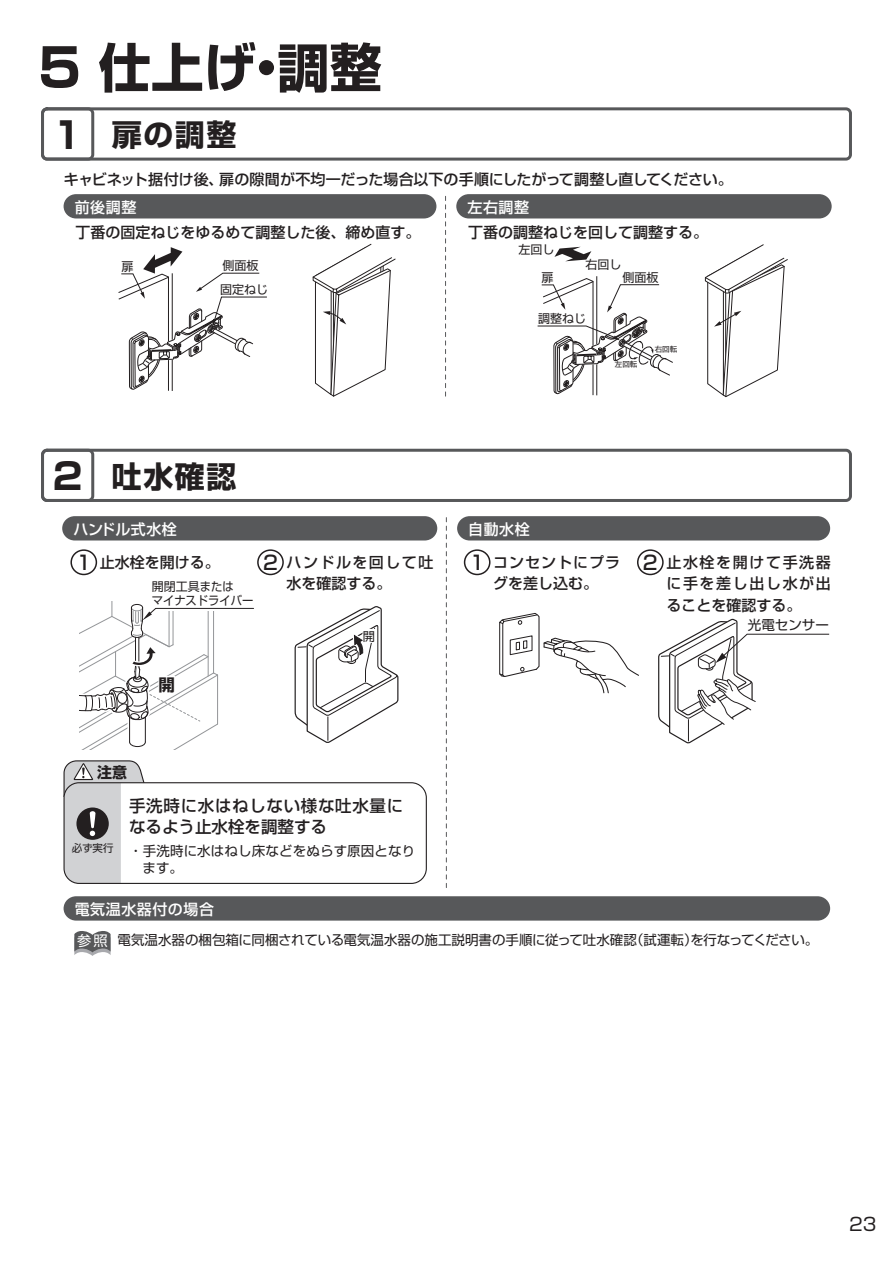
<style>
.page{position:relative;width:893px;height:1263px;background:#fff}
.page>*{position:absolute;margin:0;border:0;box-sizing:border-box;transform-origin:0 0}
.t1{font:700 52.5px "Shin Go Pro";color:#231f20}
.t2{font:700 30px "Shin Go Pro";letter-spacing:.05em;color:#231f20}
.t3{font:500 19.5px "Shin Go Pro";color:#231f20}
.t4{font:18px "Shin Go Pro";color:#231f20}
.t5{font:500 16.5px/21px "Shin Go Pro";letter-spacing:.04em;color:#231f20}
.t6{font:700 16.5px "Shin Go Pro";color:#231f20}
.t7{font:500 15px/21px "Shin Go Pro";color:#231f20;text-align:justify}
.t8{font:500 15px "Shin Go Pro";letter-spacing:.035em;color:#fff}
.t9{font:500 15px/21px "Shin Go Pro";letter-spacing:.1em;color:#231f20}
.t10{font:500 15px/21px "Shin Go Pro";letter-spacing:.065em;color:#231f20}
.t11{font:500 15px "Shin Go Pro";letter-spacing:.015em;color:#fff}
.t12{font:700 15px "Shin Go Pro";color:#231f20}
.t13{font:13.5px/16.5px "Shin Go Pro";color:#231f20}
.t14{font:13.5px "Shin Go";color:#231f20}
.t15{font:12.15px "Shin Go";color:#231f20}
.t16{font:12px "Shin Go";color:#231f20}
.t17{font:12px/13.5px "Shin Go Pro";color:#231f20}
.t18{font:10.5px "Shin Go Pro";color:#231f20}
.t19{font:7.5px "Shin Go";color:#231f20}
.s1{font-size:36.45px}
.s2{font-size:19.5px}
.s3{font-size:14.25px;color:#fff}
</style>
<div class="page">
<hr style="left:156px;top:608px;width:98px;height:1px;background:#231f20">
<svg style="left:80px;top:601px;width:139px;height:148px"></svg>
<svg style="left:63px;top:760px;width:82px;height:122px"></svg>
<div style="left:63px;top:782px;width:364px;height:102px;border:1px solid #231f20;border-radius:15px"></div>
<div style="left:62px;top:516px;width:375px;height:24px;background:#57585a;border-radius:12px"></div>
<div style="left:457px;top:516px;width:373px;height:24px;background:#57585a;border-radius:12px"></div>
<svg style="left:446px;top:517px;width:1px;height:370px"></svg>
<div style="left:41px;top:449px;width:811px;height:53px;border:3px solid #57585a;border-radius:5px"></div>
<div style="left:41px;top:449px;width:53px;height:53px;border:3px solid #57585a;border-radius:5px"></div>
<div style="left:70px;top:549px;width:27px;height:26px;border:2px solid #231f20;border-radius:50%"></div>
<div style="left:257px;top:549px;width:27px;height:26px;border:2px solid #231f20;border-radius:50%"></div>
<div style="left:464px;top:549px;width:26px;height:26px;border:2px solid #231f20;border-radius:50%"></div>
<div style="left:637px;top:549px;width:27px;height:26px;border:2px solid #231f20;border-radius:50%"></div>
<div style="left:64px;top:896px;width:766px;height:24px;background:#57585a;border-radius:12px"></div>
<svg style="left:74px;top:931px;width:37px;height:25px"></svg>
<svg style="left:294px;top:606px;width:105px;height:137px"></svg>
<svg style="left:658px;top:618px;width:172px;height:126px"></svg>
<svg style="left:499px;top:613px;width:140px;height:81px"></svg>
<div style="left:64px;top:194px;width:372px;height:24px;background:#57585a;border-radius:12px"></div>
<div style="left:456px;top:194px;width:376px;height:24px;background:#57585a;border-radius:12px"></div>
<svg style="left:445px;top:195px;width:1px;height:201px"></svg>
<div style="left:41px;top:107px;width:811px;height:54px;border:3px solid #57585a;border-radius:5px"></div>
<div style="left:41px;top:107px;width:53px;height:54px;border:3px solid #57585a;border-radius:5px"></div>
<svg style="left:118px;top:247px;width:149px;height:144px"></svg>
<svg style="left:554px;top:247px;width:37px;height:14px"></svg>
<svg style="left:537px;top:276px;width:136px;height:120px"></svg>
<svg style="left:705px;top:244px;width:83px;height:154px"></svg>
<svg style="left:312px;top:243px;width:84px;height:154px"></svg>
<h1 class="t1" style="left:38px;top:26px;width:345px">5 仕上げ・調整</h1>
<h2 class="t2" style="left:53px;top:111px;width:185px"><span class="s1">1</span> 扉の調整</h2>
<p class="t7" style="left:64px;top:167px;width:670px">キャビネット据付け後、扉の隙間が不均一だった場合以下の手順にしたがって調整し直してください。</p>
<p class="t7" style="left:75px;top:220px;width:346px">丁番の固定ねじをゆるめて調整した後、締め直す。</p>
<p class="t7" style="left:468px;top:220px;width:241px">丁番の調整ねじを回して調整する。</p>
<p class="t8" style="left:75px;top:195px;width:63px">前後調整</p>
<p class="t8" style="left:467px;top:195px;width:63px">左右調整</p>
<p class="t16" style="left:121px;top:258px;width:13px">扉</p>
<p class="t16" style="left:222px;top:258px;width:37px">側面板</p>
<p class="t16" style="left:220px;top:282px;width:49px">固定ねじ</p>
<h2 class="t2" style="left:53px;top:452px;width:185px"><span class="s1">2</span> 吐水確認</h2>
<p class="t16" style="left:518px;top:242px;width:37px">左回し</p>
<p class="t16" style="left:542px;top:270px;width:13px">扉</p>
<p class="t16" style="left:585px;top:257px;width:37px">右回し</p>
<p class="t16" style="left:622px;top:269px;width:37px">側面板</p>
<p class="t16" style="left:538px;top:311px;width:49px">調整ねじ</p>
<p class="t19" style="left:615px;top:359px;width:24px">左回転</p>
<p class="t19" style="left:655px;top:344px;width:24px">右回転</p>
<p class="t11" style="left:73px;top:517px;width:105px">ハンドル式水栓</p>
<p class="t8" style="left:468px;top:517px;width:63px">自動水栓</p>
<h3 class="t3" style="left:263px;top:547px;width:16px">2</h3>
<p class="t10" style="left:493px;top:550px;width:128px">コンセントにプラグを差し込む。</p>
<h3 class="t3" style="left:643px;top:547px;width:16px">2</h3>
<p class="t7" style="left:76px;top:550px;width:145px"><span class="s2">1</span> 止水栓を開ける。</p>
<p class="t9" style="left:287px;top:550px;width:148px">ハンドルを回して吐水を確認する。</p>
<h3 class="t3" style="left:470px;top:547px;width:16px">1</h3>
<p class="t7" style="left:666px;top:550px;width:166px">止水栓を開けて手洗器に手を差し出し水が出ることを確認する。</p>
<p class="t17" style="left:152px;top:579px;width:103px">開閉工具または<br>マイナスドライバー</p>
<p class="t12" style="left:97px;top:761px;width:31px">注意</p>
<p class="t6" style="left:159px;top:671px;width:18px">開</p>
<p class="t15" style="left:363px;top:628px;width:14px">開</p>
<p class="t18" style="left:72px;top:840px;width:43px">必ず実行</p>
<p class="t5" style="left:129px;top:793px;width:276px">手洗時に水はねしない様な吐水量になるよう止水栓を調整する</p>
<p class="t13" style="left:129px;top:841px;width:288px">・手洗時に水はねし床などをぬらす原因となり　ます。</p>
<p class="t14" style="left:748px;top:616px;width:82px">光電センサー</p>
<p class="t8" style="left:75px;top:897px;width:141px">電気温水器付の場合</p>
<p class="t13" style="left:77px;top:930px;width:743px"><span class="s3">参照</span> 電気温水器の梱包箱に同梱されている電気温水器の施工説明書の手順に従って吐水確認（試運転）を行なってください。</p>
<p class="t4" style="left:849px;top:1209px;width:29px">23</p>
</div>
